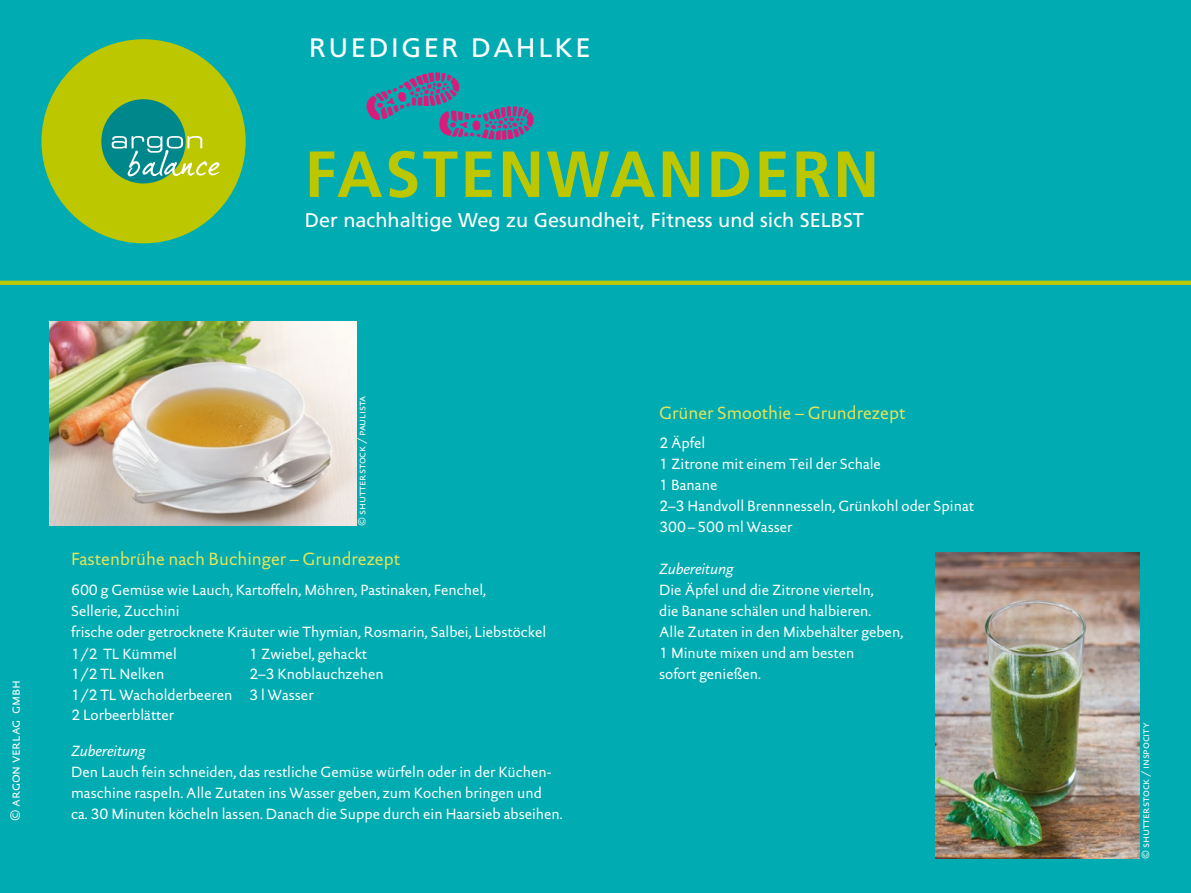
<style>
.page{position:relative;width:1191px;height:893px;background:#00acb1}
.page>*{position:absolute;margin:0;border:0;box-sizing:border-box;transform-origin:0 0}
.t1{font:700 65.1px "Frutiger";letter-spacing:.04em;color:#bdc700}
.t2{font:26.7px "Frutiger";letter-spacing:.09em;color:#fff}
.t3{font:19.8px "Frutiger";color:#fff}
.U2_Bibliographie_1{font:18px "Argon Documenta Sans TF";color:#e7e459}
.U2_Bibliographie_1-2{font:15px/21px "Argon Documenta Sans TF";color:#fff}
.U2_Bibliographie_1-3{font:italic 15px "Argon Documenta Sans";letter-spacing:-.01em;color:#fff}
.BU{font:13.5px "Argon Documenta Sans SC";letter-spacing:-.015em;color:#fff}
.BU-2{font:10.5px "Argon Documenta Sans SC";letter-spacing:-.01em;color:#fff}
</style>
<div class="page">
<svg style="left:366px;top:72px;width:168px;height:68px"></svg>
<div style="left:41px;top:39px;width:205px;height:204px;background:#bdc700;border-radius:50%"></div>
<div style="left:101px;top:99px;width:85px;height:84px;background:#00878b;border-radius:50%"></div>
<svg style="left:112px;top:136px;width:107px;height:40px"></svg>
<svg style="left:0;top:281px;width:1191px;height:4px;background:#b8c603"></svg>
<img style="left:935px;top:552px;width:204px;height:307px">
<img style="left:50px;top:322px;width:306px;height:204px">
<p class="t2" style="left:309px;top:32px;width:283px">RUEDIGER DAHLKE</p>
<p class="t1" style="left:305px;top:136px;width:576px">FASTENWANDERN</p>
<p class="t3" style="left:305px;top:208px;width:561px">Der nachhaltige Weg zu Gesundheit, Fitness und sich SELBST</p>
<p class="BU" style="left:7px;top:821px;width:142px;rotate:-90deg">© argon verlag gmbh</p>
<p class="BU-2" style="left:355px;top:526px;width:132px;rotate:-90deg">© shutterstock / paulista</p>
<p class="U2_Bibliographie_1" style="left:71px;top:548px;width:330px">Fastenbrühe nach Buchinger – Grundrezept</p>
<p class="U2_Bibliographie_1-2" style="left:71px;top:579px;width:416px">600 g Gemüse wie Lauch, Kartoffeln, Möhren, Pastinaken, Fenchel,<br>Sellerie, Zucchini</p>
<p class="U2_Bibliographie_1-2" style="left:71px;top:621px;width:477px">frische oder getrocknete Kräuter wie Thymian, Rosmarin, Salbei, Liebstöckel</p>
<p class="U2_Bibliographie_1-2" style="left:71px;top:643px;width:107px">1/2 TL Kümmel</p>
<p class="U2_Bibliographie_1-2" style="left:249px;top:643px;width:119px">1 Zwiebel, gehackt</p>
<p class="U2_Bibliographie_1-2" style="left:71px;top:664px;width:95px">1/2 TL Nelken</p>
<p class="U2_Bibliographie_1-2" style="left:249px;top:664px;width:136px">2–3 Knoblauchzehen</p>
<p class="U2_Bibliographie_1-2" style="left:71px;top:684px;width:163px">1/2 TL Wacholderbeeren</p>
<p class="U2_Bibliographie_1-2" style="left:249px;top:684px;width:66px">3 l Wasser</p>
<p class="U2_Bibliographie_1-2" style="left:71px;top:704px;width:105px">2 Lorbeerblätter</p>
<p class="U2_Bibliographie_1-3" style="left:71px;top:742px;width:76px">Zubereitung</p>
<p class="U2_Bibliographie_1-2" style="left:71px;top:761px;width:493px">Den Lauch fein schneiden, das restliche Gemüse würfeln oder in der Küchen&shy;maschine raspeln. Alle Zutaten ins Wasser geben, zum Kochen bringen und<br>ca. 30 Minuten köcheln lassen. Danach die Suppe durch ein Haarsieb abseihen.</p>
<p class="U2_Bibliographie_1" style="left:659px;top:401px;width:248px">Grüner Smoothie – Grundrezept</p>
<p class="U2_Bibliographie_1-2" style="left:659px;top:432px;width:48px">2 Äpfel</p>
<p class="U2_Bibliographie_1-2" style="left:659px;top:453px;width:223px">1 Zitrone mit einem Teil der Schale</p>
<p class="U2_Bibliographie_1-2" style="left:659px;top:474px;width:60px">1 Banane</p>
<p class="U2_Bibliographie_1-2" style="left:659px;top:495px;width:316px">2–3 Handvoll Brennnesseln, Grünkohl oder Spinat</p>
<p class="U2_Bibliographie_1-2" style="left:659px;top:516px;width:135px">300–500 ml Wasser</p>
<p class="U2_Bibliographie_1-3" style="left:659px;top:559px;width:76px">Zubereitung</p>
<p class="U2_Bibliographie_1-2" style="left:659px;top:579px;width:245px">Die Äpfel und die Zitrone vierteln,<br>die Banane schälen und halbieren.<br>Alle Zutaten in den Mixbehälter geben,<br>1 Minute mixen und am besten<br>sofort genießen.</p>
<p class="BU-2" style="left:1139px;top:859px;width:137px;rotate:-90deg">© shutterstock / inspocity</p>
</div>
